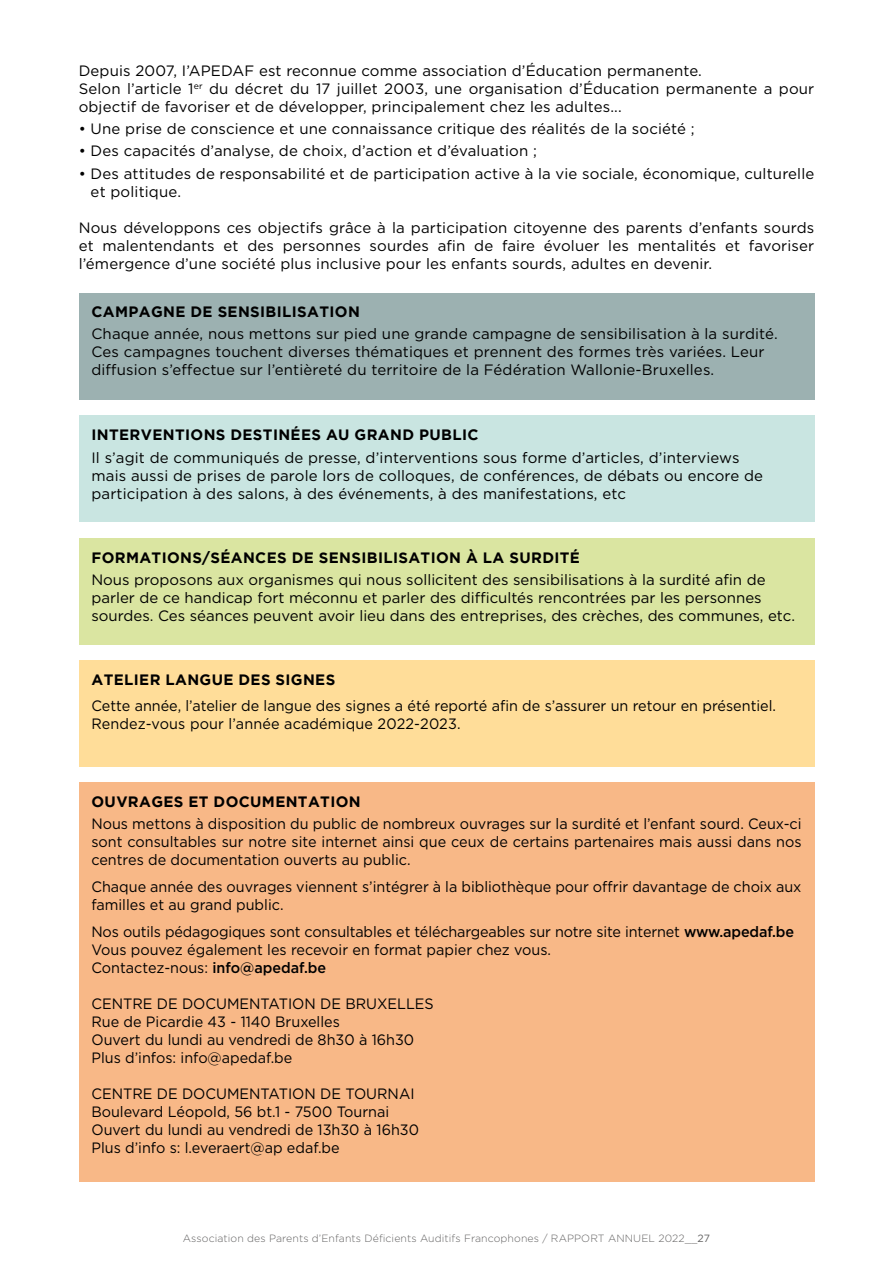
<style>
.page{position:relative;width:893px;height:1263px;background:#fff}
.page>*{position:absolute;margin:0;border:0;box-sizing:border-box;transform-origin:0 0}
.t1{font:15px/18px "Gotham";color:#000}
.t2{font:15px/18px "Gotham";color:#000;scale:.96 1}
.t3{font:700 15px "Gotham";letter-spacing:.025em;color:#000}
.t4{font:300 10.5px "Gotham";letter-spacing:.01em;color:#646363}
.s1{font-weight:500}
.s2{font-weight:400}
</style>
<div class="page">
<div style="left:79px;top:293px;width:735px;height:107px;background:#9cb1b1"></div>
<div style="left:79px;top:416px;width:735px;height:106px;background:#c9e5e1"></div>
<div style="left:79px;top:538px;width:735px;height:106px;background:#dae5a1"></div>
<div style="left:79px;top:660px;width:735px;height:106px;background:#fd9"></div>
<div style="left:79px;top:782px;width:735px;height:400px;background:#f8b887"></div>
<p class="t1" style="left:79px;top:61px;width:737px">Depuis 2007, I’APEDAF est reconnue comme association d’Éducation permanente.<br>Selon l’article 1<sup>er</sup> du décret du 17 juillet 2003, une organisation d’Éducation permanente a pour objectif de favoriser et de développer, principalement chez les adultes...</p>
<p class="t1" style="left:79px;top:119px;width:618px">• Une prise de conscience et une connaissance critique des réalités de la société ;</p>
<p class="t1" style="left:79px;top:142px;width:460px">• Des capacités d’analyse, de choix, d’action et d’évaluation ;</p>
<p class="t1" style="left:91px;top:164px;width:725px;text-indent:-12px">• Des attitudes de responsabilité et de participation active à la vie sociale, économique, culturelle et politique.</p>
<p class="t1" style="left:79px;top:218px;width:737px;text-align:justify">Nous développons ces objectifs grâce à la participation citoyenne des parents d’enfants sourds et malentendants et des personnes sourdes afin de faire évoluer les mentalités et favoriser l’émergence d’une société plus inclusive pour les enfants sourds, adultes en devenir.</p>
<p class="t3" style="left:92px;top:303px;width:270px">CAMPAGNE DE SENSIBILISATION</p>
<p class="t1" style="left:91px;top:325px;width:688px">Chaque année, nous mettons sur pied une grande campagne de sensibilisation à la surdité.<br>Ces campagnes touchent diverses thématiques et prennent des formes très variées. Leur diffusion s’effectue sur l’entièreté du territoire de la Fédération Wallonie-Bruxelles.</p>
<p class="t3" style="left:92px;top:426px;width:388px">INTERVENTIONS DESTINÉES AU GRAND PUBLIC</p>
<p class="t1" style="left:91px;top:448px;width:673px">Il s’agit de communiqués de presse, d’interventions sous forme d’articles, d’interviews mais aussi de prises de parole lors de colloques, de conférences, de débats ou encore de participation à des salons, à des événements, à des manifestations, etc</p>
<p class="t3" style="left:92px;top:549px;width:490px">FORMATIONS/SÉANCES DE SENSIBILISATION À LA SURDITÉ</p>
<p class="t1" style="left:91px;top:570px;width:705px">Nous proposons aux organismes qui nous sollicitent des sensibilisations à la surdité afin de parler de ce handicap fort méconnu et parler des difficultés rencontrées par les personnes sourdes. Ces séances peuvent avoir lieu dans des entreprises, des crèches, des communes, etc.</p>
<p class="t3" style="left:92px;top:671px;width:245px">ATELIER LANGUE DES SIGNES</p>
<p class="t2" style="left:91px;top:697px;width:715px">Cette année, l’atelier de langue des signes a été reporté afin de s’assurer un retour en présentiel.<br>Rendez-vous pour l’année académique 2022-2023.</p>
<p class="t3" style="left:92px;top:793px;width:271px">OUVRAGES ET DOCUMENTATION</p>
<p class="t2" style="left:91px;top:815px;width:741px;text-align:justify">Nous mettons à disposition du public de nombreux ouvrages sur la surdité et l’enfant sourd. Ceux-ci sont consultables sur notre site internet ainsi que ceux de certains partenaires mais aussi dans nos centres de documentation ouverts au public.</p>
<p class="t2" style="left:91px;top:877px;width:741px">Chaque année des ouvrages viennent s’intégrer à la bibliothèque pour offrir davantage de choix aux familles et au grand public.</p>
<p class="t2" style="left:91px;top:922px;width:733px">Nos outils pédagogiques sont consultables et téléchargeables sur notre site internet <span class="s1">www.apedaf.be<br></span>Vous pouvez également les recevoir en format papier chez vous.<br>Contactez-nous: <span class="s1">info@apedaf.be</span></p>
<p class="t2" style="left:91px;top:994px;width:358px">CENTRE DE DOCUMENTATION DE BRUXELLES Rue de Picardie 43 - 1140 Bruxelles<br>Ouvert du lundi au vendredi de 8h30 à 16h30<br>Plus d’infos: info@apedaf.be</p>
<p class="t2" style="left:91px;top:1084px;width:343px">CENTRE DE DOCUMENTATION DE TOURNAI Boulevard Léopold, 56 bt.1 - 7500 Tournai Ouvert du lundi au vendredi de 13h30 à 16h30<br>Plus d’info s: l.everaert@ap edaf.be</p>
<p class="t4" style="left:183px;top:1231px;width:529px">Association des Parents d’Enfants Déficients Auditifs Francophones / RAPPORT ANNUEL 2022__<span class="s2">27</span></p>
</div>
